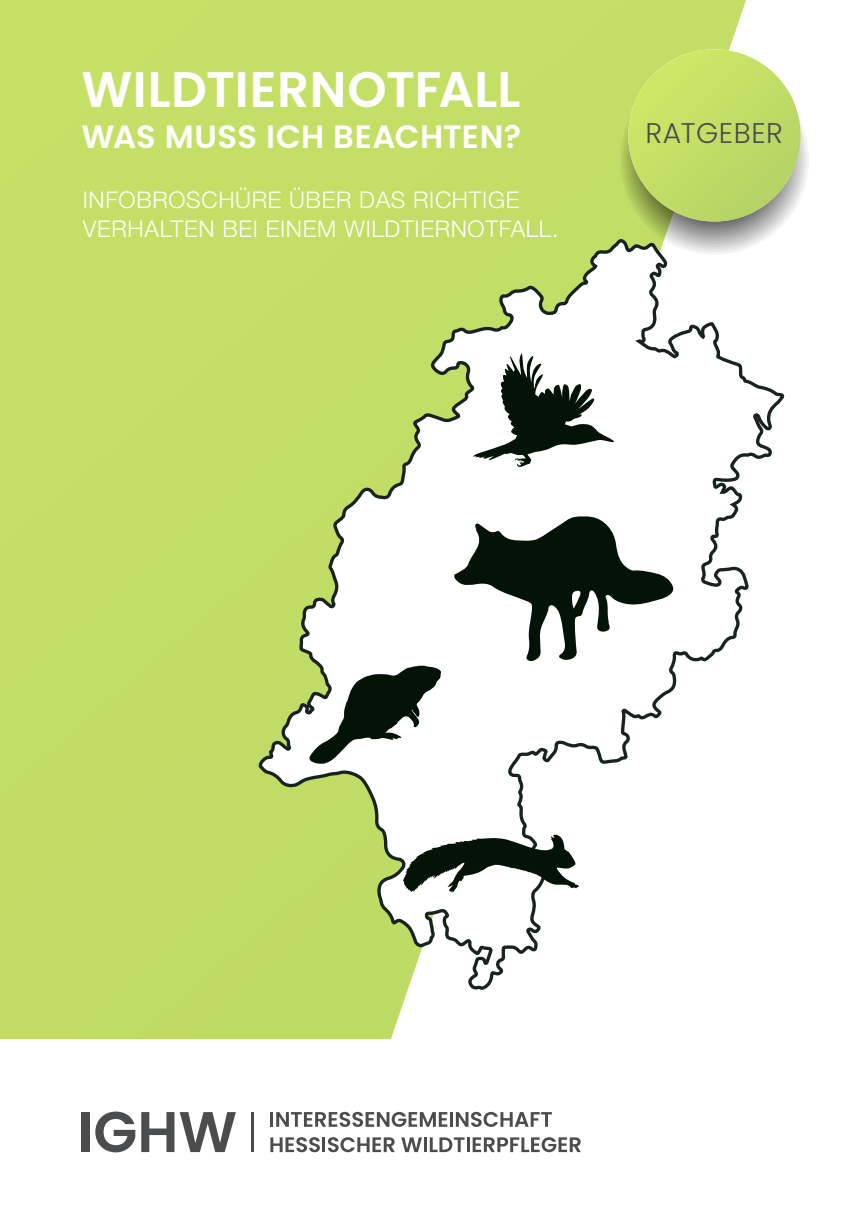
<style>
.page{position:relative;width:857px;height:1225px;background:#fff}
.page>*{position:absolute;margin:0;border:0;box-sizing:border-box;transform-origin:0 0}
.t1{font:600 50px "Poppins";letter-spacing:.005em;color:#fff}
.t2{font:600 32.2px "Poppins";letter-spacing:.01em;color:#fff}
.t3{font:300 28.4px "Poppins";letter-spacing:.02em;color:#4b4c4d}
.t4{font:300 23px/28.8px "Helvetica Neue LT Std";letter-spacing:.03em;color:#fff}
</style>
<div class="page">
<div style="left:0;top:0;width:745px;height:1039px;background:#c3de66"></div>
<svg style="left:255px;top:239px;width:530px;height:753px"></svg>
<svg style="left:403px;top:834px;width:175px;height:58px"></svg>
<svg style="left:472px;top:353px;width:142px;height:114px"></svg>
<svg style="left:454px;top:516px;width:220px;height:146px"></svg>
<svg style="left:309px;top:666px;width:131px;height:97px"></svg>
<div style="left:81px;top:1112px;width:8px;height:40px;background:#4b4c4d"></div>
<svg style="left:95px;top:1111px;width:40px;height:41px"></svg>
<svg style="left:141px;top:1112px;width:33px;height:40px"></svg>
<svg style="left:180px;top:1112px;width:56px;height:40px"></svg>
<hr style="left:270px;top:1112px;width:3px;height:14px;background:#4b4c4d">
<svg style="left:276px;top:1111px;width:275px;height:16px"></svg>
<svg style="left:270px;top:1137px;width:50px;height:15px"></svg>
<hr style="left:322px;top:1137px;width:3px;height:15px;background:#4b4c4d">
<svg style="left:328px;top:1137px;width:66px;height:15px"></svg>
<svg style="left:401px;top:1137px;width:21px;height:15px"></svg>
<hr style="left:423px;top:1137px;width:3px;height:15px;background:#4b4c4d">
<svg style="left:429px;top:1137px;width:35px;height:15px"></svg>
<hr style="left:466px;top:1137px;width:3px;height:15px;background:#4b4c4d">
<svg style="left:472px;top:1137px;width:108px;height:15px"></svg>
<hr style="left:251px;top:1112px;width:3px;height:40px;background:#4b4c4d">
<svg style="left:617px;top:63px;width:194px;height:194px"></svg>
<svg style="left:619px;top:66px;width:189px;height:188px"></svg>
<svg style="left:622px;top:68px;width:183px;height:184px"></svg>
<svg style="left:625px;top:71px;width:178px;height:178px"></svg>
<svg style="left:627px;top:74px;width:173px;height:172px"></svg>
<svg style="left:630px;top:76px;width:167px;height:167px"></svg>
<svg style="left:633px;top:79px;width:161px;height:162px"></svg>
<svg style="left:636px;top:82px;width:156px;height:156px"></svg>
<svg style="left:641px;top:87px;width:145px;height:146px"></svg>
<div style="left:628px;top:49px;width:172px;height:173px;background:#c1de66;border-radius:86px"></div>
<h1 class="t1" style="left:81px;top:61px;width:440px">WILDTIERNOTFALL</h1>
<h2 class="t2" style="left:81px;top:118px;width:441px">WAS MUSS ICH BEACHTEN?</h2>
<p class="t3" style="left:645px;top:117px;width:139px">RATGEBER</p>
<p class="t4" style="left:83px;top:185px;width:477px">INFOBROSCHÜRE ÜBER DAS RICHTIGE<br>VERHALTEN BEI EINEM WILDTIERNOTFALL.</p>
</div>
